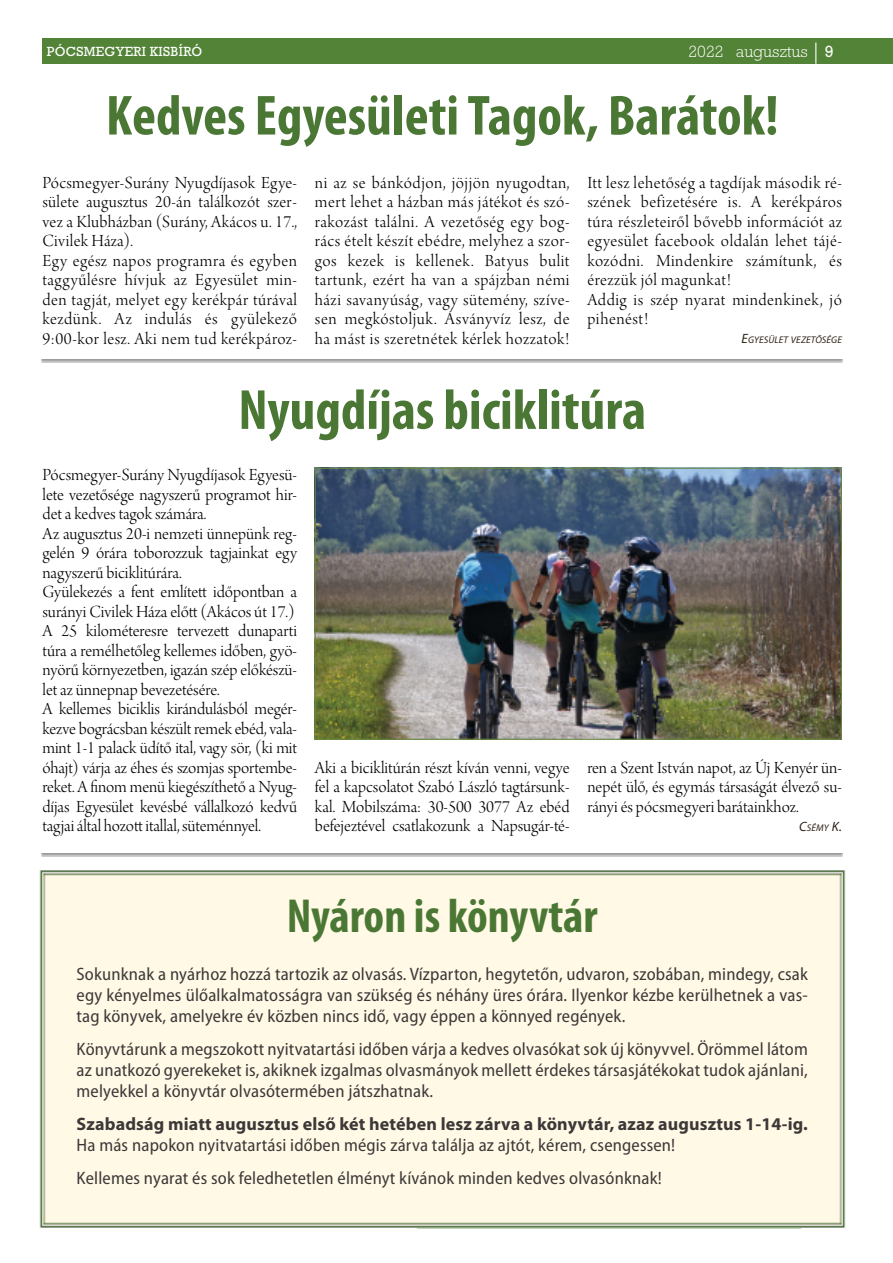
<style>
.page{position:relative;width:893px;height:1263px;background:#fff}
.page>*{position:absolute;margin:0;border:0;box-sizing:border-box;transform-origin:0 0}
.t1{font:700 condensed 57px "Myriad Pro";color:#4b7735}
.t2{font:700 condensed 48px "Myriad Pro";color:#4b7735}
.t3{font:18px/19.5px "Arno Pro Light Display";color:#000;text-align:justify}
.t4{font:semi-condensed 18px/21px "Myriad Pro";letter-spacing:.01em;color:#3c3838;text-align:justify}
.t5{font:18px/19.5px "Arno Pro Light Display";letter-spacing:.025em;color:#000}
.t6{font:18px/19.5px "Arno Pro Light Display";letter-spacing:.03em;color:#000}
.t7{font:700 18px "Myriad Pro";letter-spacing:.01em;color:#3c3838}
.t8{font:300 16.5px "Rockwell Std";color:#fff}
.t9{font:13.5px "Rockwell Std";letter-spacing:.02em;color:#fff}
.t10{font:italic 9.75px "Myriad Pro";letter-spacing:.01em;color:#2e2014}
.s1{font-weight:400}
.s2{font-size:13.5px}
</style>
<div class="page">
<div style="left:43px;top:38px;width:850px;height:26px;background:#528336"></div>
<svg style="left:815px;top:43px;width:1px;height:21px"></svg>
<img style="left:315px;top:468px;width:527px;height:272px">
<div style="left:39px;top:870px;width:806px;height:358px;background:#fff9e6"></div>
<p class="t9" style="left:47px;top:47px;width:157px">PÓCSMEGYERI KISBÍRÓ</p>
<p class="t8" style="left:688px;top:46px;width:147px">2022 augusztus <span class="s1">9</span></p>
<h1 class="t1" style="left:106px;top:92px;width:674px">Kedves Egyesületi Tagok, Barátok!</h1>
<p class="t5" style="left:43px;top:174px;width:256px">Pócsmegyer-Surány Nyugdíjasok Egye‐ sülete augusztus 20-án találkozót szer‐ vez a Klubházban (Surány, Akácos u. 17., Civilek Háza).<br>Egy egész napos programra és egyben taggyűlésre hívjuk az Egyesület min‐ den tagját, melyet egy kerékpár túrával kezdünk. Az indulás és gyülekező 9:00-kor lesz. Aki nem tud kerékpároz‐</p>
<p class="t3" style="left:315px;top:174px;width:256px">ni az se bánkódjon, jöjjön nyugodtan, mert lehet a házban más játékot és szó‐ rakozást találni. A vezetőség egy bog‐ rács ételt készít ebédre, melyhez a szor‐ gos kezek is kellenek. Batyus bulit tartunk, ezért ha van a spájzban némi házi savanyúság, vagy sütemény, szíve‐ sen megkóstoljuk. Ásványvíz lesz, de ha mást is szeretnétek kérlek hozzatok!</p>
<p class="t6" style="left:587px;top:174px;width:256px">Itt lesz lehetőség a tagdíjak második ré‐ szének befizetésére is. A kerékpáros túra részleteiről bővebb információt az egyesület facebook oldalán lehet tájé‐ kozódni. Mindenkire számítunk, és érezzük jól magunkat!<br>Addig is szép nyarat mindenkinek, jó pihenést!</p>
<p class="t10" style="left:741px;top:336px;width:102px"><span class="s2">E</span>GYESÜLET VEZETŐSÉGE</p>
<h1 class="t1" style="left:238px;top:386px;width:409px">Nyugdíjas biciklitúra</h1>
<p class="t3" style="left:43px;top:467px;width:256px;text-align:left">Pócsmegyer-Surány Nyugdíjasok Egyesü‐ lete vezetősége nagyszerű programot hir‐ det a kedves tagok számára.<br>Az augusztus 20-i nemzeti ünnepünk reg‐ gelén 9 órára toborozzuk tagjainkat egy nagyszerű biciklitúrára.<br>Gyülekezés a fent említett időpontban a surányi Civilek Háza előtt (Akácos út 17.)<br>A 25 kilométeresre tervezett dunaparti túra a remélhetőleg kellemes időben, gyö‐ nyörű környezetben, igazán szép előkészü‐ let az ünnepnap bevezetésére.<br>A kellemes biciklis kirándulásból megér‐ kezve bográcsban készült remek ebéd, vala‐ mint 1-1 palack üdítő ital, vagy sör, (ki mit óhajt) várja az éhes és szomjas sportembe‐ reket. A finom menü kiegészíthető a Nyug‐ díjas Egyesület kevésbé vállalkozó kedvű tagjai által hozott itallal, süteménnyel.</p>
<p class="t3" style="left:315px;top:759px;width:256px">Aki a biciklitúrán részt kíván venni, vegye fel a kapcsolatot Szabó László tagtársunk‐ kal. Mobilszáma: 30-500 3077 Az ebéd befejeztével csatlakozunk a Napsugár-té‐</p>
<p class="t3" style="left:587px;top:759px;width:256px">ren a Szent István napot, az Új Kenyér ün‐ nepét ülő, és egymás társaságát élvező su‐ rányi és pócsmegyeri barátainkhoz.</p>
<p class="t10" style="left:799px;top:823px;width:44px"><span class="s2">C</span>SÉMY <span class="s2">K.</span></p>
<h2 class="t2" style="left:287px;top:896px;width:312px">Nyáron is könyvtár</h2>
<p class="t4" style="left:77px;top:965px;width:733px">Sokunknak a nyárhoz hozzá tartozik az olvasás. Vízparton, hegytetőn, udvaron, szobában, mindegy, csak egy kényelmes ülőalkalmatosságra van szükség és néhány üres órára. Ilyenkor kézbe kerülhetnek a vas&shy;tag könyvek, amelyekre év közben nincs idő, vagy éppen a könnyed regények.</p>
<p class="t4" style="left:77px;top:1040px;width:733px">Könyvtárunk a megszokott nyitvatartási időben várja a kedves olvasókat sok új könyvvel. Örömmel látom az unatkozó gyerekeket is, akiknek izgalmas olvasmányok mellett érdekes társasjátékokat tudok ajánlani, melyekkel a könyvtár olvasótermében játszhatnak.</p>
<p class="t7" style="left:77px;top:1116px;width:733px">Szabadság miatt augusztus első két hetében lesz zárva a könyvtár, azaz augusztus 1-14-ig.</p>
<p class="t4" style="left:77px;top:1130px;width:600px;line-height:33px">Ha más napokon nyitvatartási időben mégis zárva találja az ajtót, kérem, csengessen!<br>Kellemes nyarat és sok feledhetetlen élményt kívánok minden kedves olvasónknak!</p>
</div>
